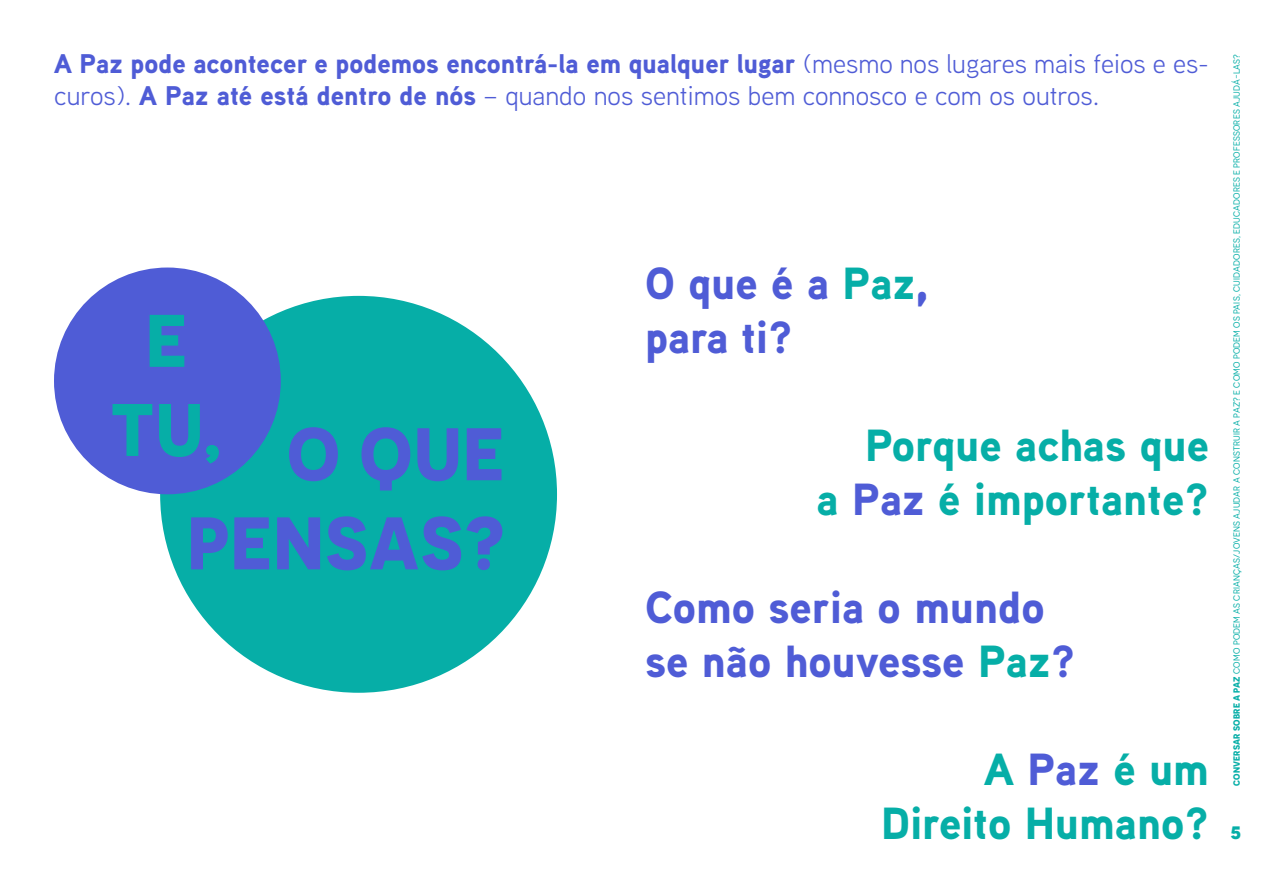
<style>
.page{position:relative;width:1263px;height:893px;background:#fff}
.page>*{position:absolute;margin:0;border:0;box-sizing:border-box;transform-origin:0 0}
.t1{font:700 74.25px/89.1px "Novecentosans";letter-spacing:.02em;color:#4f5cd6;text-align:right}
.t2{font:700 74.25px/89.1px "Novecentosans";color:#06aea7;text-align:center}
.t3{font:900 45px/54px "Aaux Next";color:#06aea7;text-align:right}
.t4{font:900 45px/54px "Aaux Next";color:#4f5cd6}
.t5{font:27px/32.4px "Aaux Next";color:#4f5cd6}
.t6{font:700 22.5px "Novecentosans";color:#06aea7}
.t7{font:9px "Novecentosans";letter-spacing:.02em;color:#06aea7}
.s1{font-weight:900}
.s2{color:#06aea7}
.s3{color:#4f5cd6}
.s4{font-weight:700}
</style>
<div class="page">
<div style="left:160px;top:296px;width:397px;height:397px;background:#06aea7;border-radius:50%"></div>
<div style="left:54px;top:268px;width:227px;height:226px;background:#4f5cd6;border-radius:50%"></div>
<p class="t5" style="left:54px;top:46px;width:1156px"><span class="s1">A Paz pode acontecer e podemos encontrá-la em qualquer lugar</span> (mesmo nos lugares mais feios e es&shy;curos). <span class="s1">A Paz até está dentro de nós</span> – quando nos sentimos bem connosco e com os outros.</p>
<h1 class="t2" style="left:111px;top:295px;width:113px">E<br>TU,</h1>
<h1 class="t1" style="left:187px;top:408px;width:318px">O QUE<br>PENSAS?</h1>
<h2 class="t4" style="left:645px;top:256px;width:285px">O que é a <span class="s2">Paz</span>, para ti?</h2>
<h2 class="t3" style="left:816px;top:418px;width:394px">Porque achas que<br>a <span class="s3">Paz</span> é importante?</h2>
<h2 class="t4" style="left:645px;top:580px;width:432px">Como seria o mundo se não houvesse <span class="s2">Paz</span>?</h2>
<h2 class="t3" style="left:881px;top:742px;width:329px">A <span class="s3">Paz</span> é um<br>Direito Humano?</h2>
<p class="t7" style="left:1231px;top:786px;width:734px;rotate:-90deg"><span class="s4">CONVERSAR SOBRE A PAZ</span> COMO PODEM AS CRIANÇAS/JOVENS AJUDAR A CONSTRUIR A PAZ? E COMO PODEM OS PAIS, CUIDADORES, EDUCADORES E PROFESSORES AJUDÁ-LAS?</p>
<p class="t6" style="left:1230px;top:817px;width:12px">5</p>
</div>
